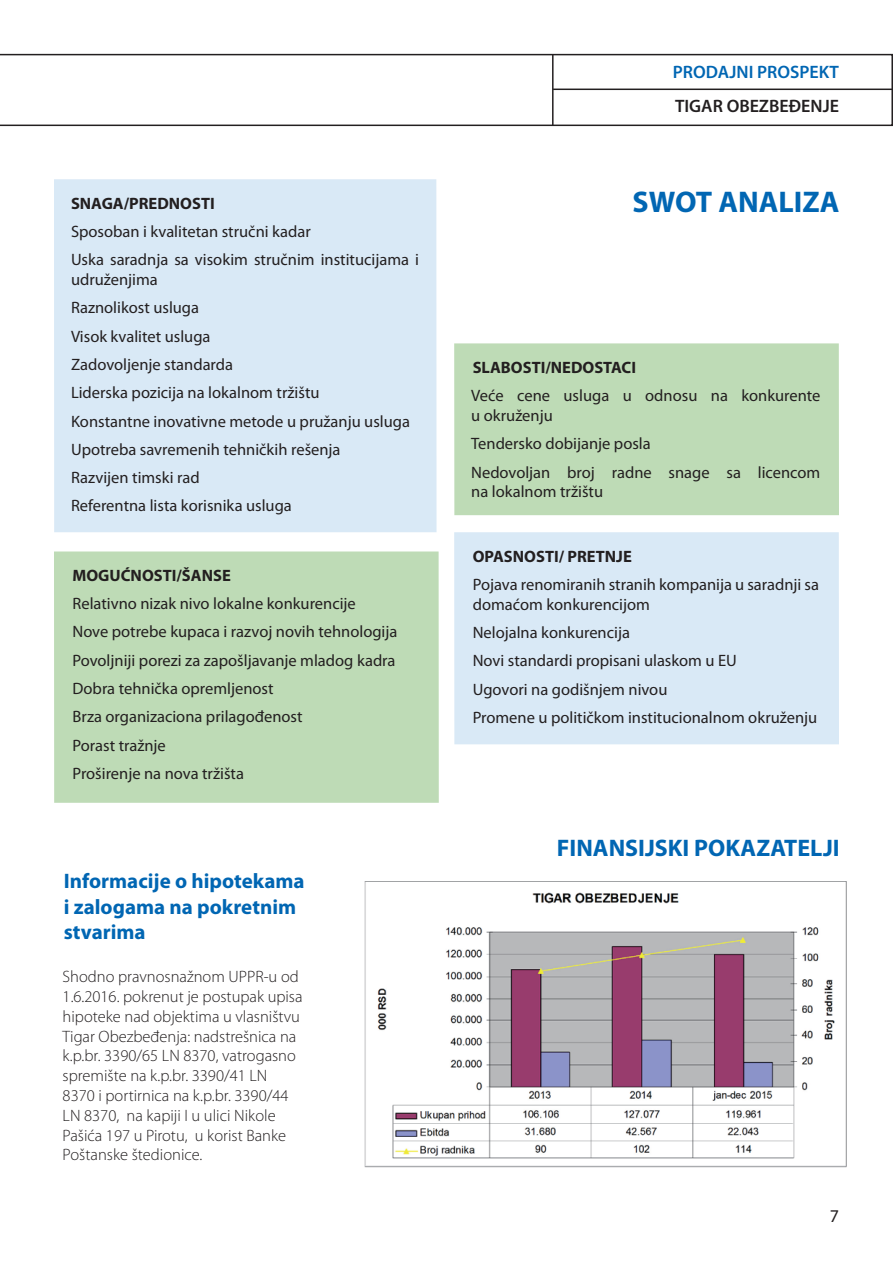
<style>
.page{position:relative;width:893px;height:1263px;background:#fff}
.page>*{position:absolute;margin:0;border:0;box-sizing:border-box;transform-origin:0 0}
.t1{font:700 30px "Myriad Pro";color:#0166b3}
.t2{font:700 24px "Myriad Pro";color:#0166b3}
.t3{font:700 21px/25.2px "Myriad Pro";color:#0166b3}
.t4{font:600 18px "Myriad Pro";color:#231f20}
.t5{font:600 18px "Myriad Pro";color:#0166b3}
.t6{font:18px "Myriad Pro";color:#231f20}
.t7{font:16.5px/28.3px "Myriad Pro";color:#231f20}
.t8{font:300 16.5px/19.8px "Myriad Pro";color:#231f20}
.t9{font:700 16.5px "Myriad Pro";color:#231f20}
</style>
<div class="page">
<svg style="left:0;top:54px;width:893px;height:72px"></svg>
<hr style="left:552px;top:55px;width:2px;height:70px;background:#231f20">
<hr style="left:553px;top:89px;width:340px;height:1px;background:#231f20">
<img style="left:364px;top:881px;width:483px;height:287px">
<div style="left:54px;top:179px;width:382px;height:353px;background:#d9e9f6"></div>
<div style="left:54px;top:551px;width:385px;height:252px;background:#bedbb6"></div>
<div style="left:454px;top:343px;width:385px;height:172px;background:#bedbb6"></div>
<div style="left:454px;top:532px;width:385px;height:212px;background:#d9e9f6"></div>
<p class="t5" style="left:673px;top:60px;width:168px">PRODAJNI PROSPEKT</p>
<p class="t4" style="left:675px;top:95px;width:165px">TIGAR OBEZBEĐENJE</p>
<p class="t9" style="left:71px;top:192px;width:145px">SNAGA/PREDNOSTI</p>
<h1 class="t1" style="left:633px;top:182px;width:208px">SWOT ANALIZA</h1>
<p class="t7" style="left:71px;top:217px;width:350px">Sposoban i kvalitetan stručni kadar<br>Uska saradnja sa visokim stručnim institucijama i</p>
<p class="t7" style="left:71px;top:265px;width:341px">udruženjima<br>Raznolikost usluga<br>Visok kvalitet usluga<br>Zadovoljenje standarda<br>Liderska pozicija na lokalnom tržištu<br>Konstantne inovativne metode u pružanju usluga<br>Upotreba savremenih tehničkih rešenja<br>Razvijen timski rad<br>Referentna lista korisnika usluga</p>
<p class="t9" style="left:473px;top:356px;width:165px">SLABOSTI/NEDOSTACI</p>
<p class="t7" style="left:471px;top:385px;width:351px;line-height:19.8px">Veće cene usluga u odnosu na konkurente u okruženju</p>
<p class="t7" style="left:471px;top:429px;width:351px">Tendersko dobijanje posla<br>Nedovoljan broj radne snage sa licencom</p>
<p class="t7" style="left:471px;top:477px;width:133px">na lokalnom tržištu</p>
<p class="t9" style="left:73px;top:565px;width:160px">MOGUĆNOSTI/ŠANSE</p>
<p class="t7" style="left:73px;top:589px;width:326px">Relativno nizak nivo lokalne konkurencije<br>Nove potrebe kupaca i razvoj novih tehnologija Povoljniji porezi za zapošljavanje mladog kadra Dobra tehnička opremljenost<br>Brza organizaciona prilagođenost<br>Porast tražnje<br>Proširenje na nova tržišta</p>
<p class="t3" style="left:64px;top:868px;width:242px">Informacije o hipotekama i zalogama na pokretnim stvarima</p>
<p class="t8" style="left:63px;top:967px;width:241px">Shodno pravnosnažnom UPPR-u od 1.6.2016. pokrenut je postupak upisa hipoteke nad objektima u vlasništvu Tigar Obezbeđenja: nadstrešnica na k.p.br. 3390/65 LN 8370, vatrogasno spremište na k.p.br. 3390/41 LN 8370 i portirnica na k.p.br. 3390/44<br>LN 8370, na kapiji I u ulici Nikole Pašića 197 u Pirotu, u korist Banke Poštanske štedionice.</p>
<p class="t9" style="left:473px;top:545px;width:161px">OPASNOSTI/ PRETNJE</p>
<p class="t7" style="left:473px;top:574px;width:348px;line-height:19.8px">Pojava renomiranih stranih kompanija u saradnji sa domaćom konkurencijom</p>
<p class="t7" style="left:473px;top:618px;width:346px">Nelojalna konkurencija<br>Novi standardi propisani ulaskom u EU<br>Ugovori na godišnjem nivou<br>Promene u političkom institucionalnom okruženju</p>
<h2 class="t2" style="left:557px;top:832px;width:284px">FINANSIJSKI POKAZATELJI</h2>
<p class="t6" style="left:830px;top:1205px;width:11px">7</p>
</div>
